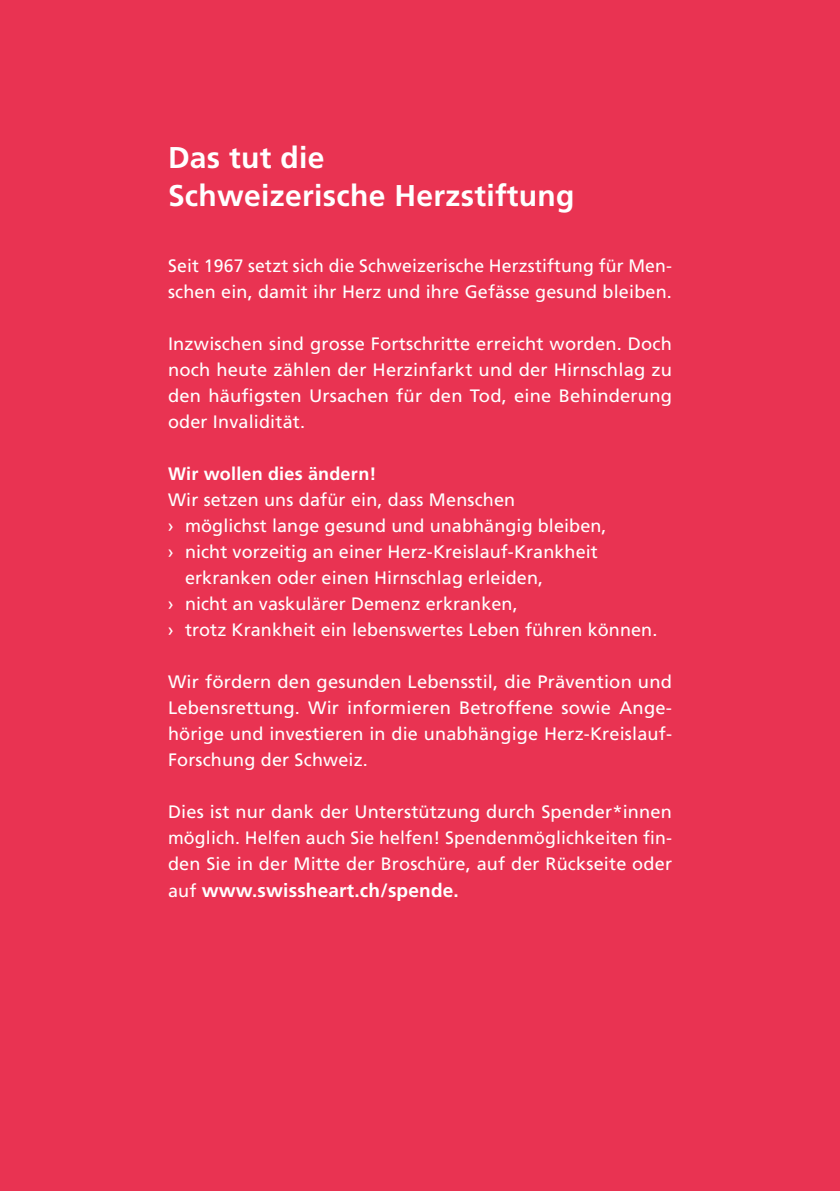
<style>
.page{position:relative;width:840px;height:1191px;background:#fff}
.page>*{position:absolute;margin:0;border:0;box-sizing:border-box;transform-origin:0 0}
.t1{font:700 30px/38px "Frutiger LT Std";letter-spacing:.01em;color:#fff}
.t2{font:700 19px "Frutiger LT Std";letter-spacing:.01em;color:#fff}
.t3{font:18px/26px "Frutiger LT Std";letter-spacing:.01em;color:#fff;text-align:justify}
.t4{font:700 18px "Frutiger LT Std";letter-spacing:.01em;color:#fff}
.s1{font-weight:400;font-size:18px}
</style>
<div class="page">
<div style="left:0;top:0;width:839px;height:1191px;background:#e93352"></div>
<h1 class="t1" style="left:168px;top:138px;width:408px">Das tut die<br>Schweizerische Herzstiftung</h1>
<p class="t3" style="left:168px;top:253px;width:505px">Seit 1967 setzt sich die Schweizerische Herzstiftung für Men&shy;schen ein, damit ihr Herz und ihre Gefässe gesund bleiben.</p>
<p class="t3" style="left:168px;top:331px;width:505px">Inzwischen sind grosse Fortschritte erreicht worden. Doch noch heute zählen der Herzinfarkt und der Hirnschlag zu den häufigsten Ursachen für den Tod, eine Behinderung oder Invalidität.</p>
<p class="t4" style="left:168px;top:463px;width:210px">Wir wollen dies ändern!</p>
<p class="t3" style="left:168px;top:487px;width:348px">Wir setzen uns dafür ein, dass Menschen</p>
<p class="t3" style="left:168px;top:513px;width:440px">› möglichst lange gesund und unabhängig bleiben,</p>
<p class="t3" style="left:168px;top:539px;width:431px">› nicht vorzeitig an einer Herz-Kreislauf-Krankheit</p>
<p class="t3" style="left:185px;top:565px;width:359px">erkranken oder einen Hirnschlag erleiden,</p>
<p class="t3" style="left:168px;top:591px;width:351px">› nicht an vaskulärer Demenz erkranken,</p>
<p class="t3" style="left:168px;top:617px;width:490px">› trotz Krankheit ein lebenswertes Leben führen können.</p>
<p class="t3" style="left:168px;top:669px;width:505px">Wir fördern den gesunden Lebensstil, die Prävention und Lebensrettung. Wir informieren Betroffene sowie Ange&shy;hörige und investieren in die unabhängige Herz-Kreislauf-Forschung der Schweiz.</p>
<p class="t3" style="left:168px;top:799px;width:505px">Dies ist nur dank der Unterstützung durch Spender*innen möglich. Helfen auch Sie helfen! Spendenmöglichkeiten fin&shy;den Sie in der Mitte der Broschüre, auf der Rückseite oder</p>
<p class="t2" style="left:168px;top:879px;width:292px"><span class="s1">auf</span> www.swissheart.ch/spende.</p>
</div>
